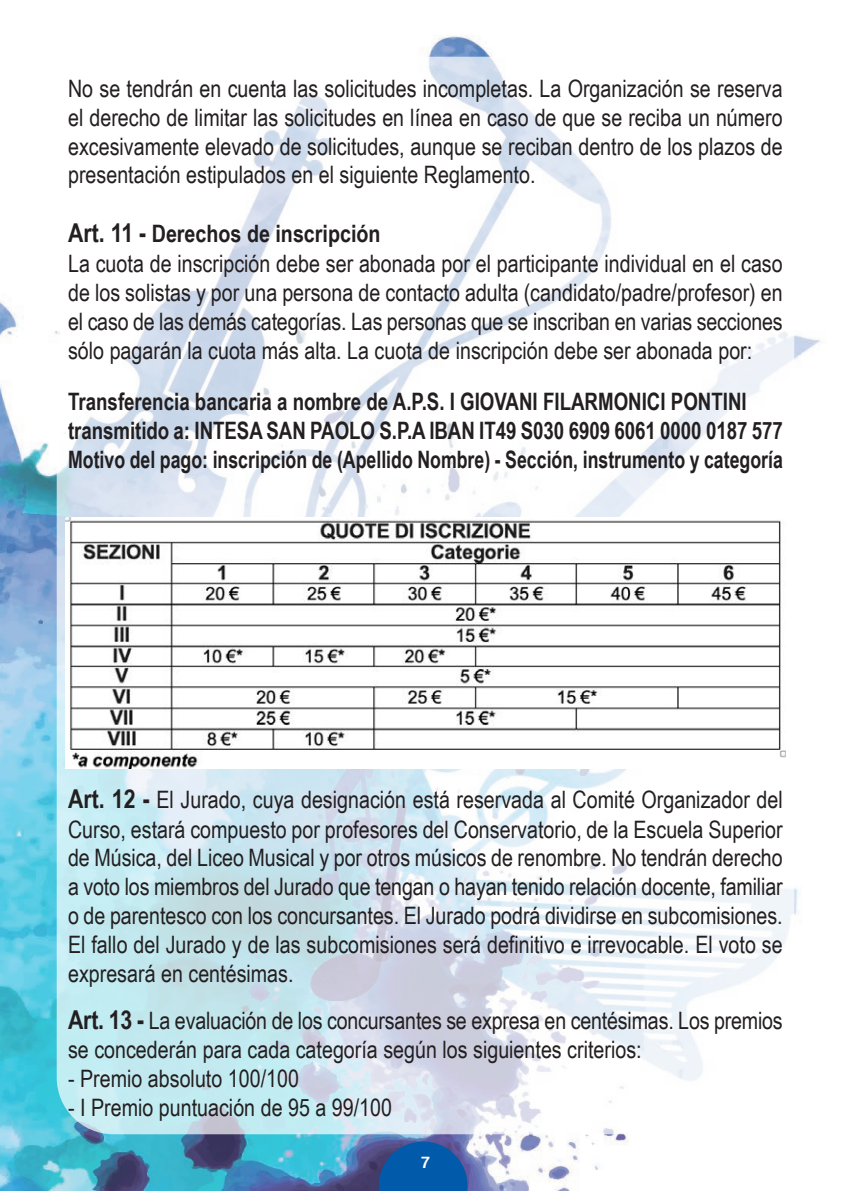
<style>
.page{position:relative;width:851px;height:1191px;background:#fff}
.page>*{position:absolute;margin:0;border:0;box-sizing:border-box;transform-origin:0 0}
.t1{font:24px/28.8px "Arial Narrow";color:#231f20;text-align:justify}
.t2{font:700 24px "Arial Narrow";color:#231f20;scale:.95 1}
.t3{font:700 24px "Arial Narrow";color:#231f20;scale:.9 1}
.t4{font:700 24px "Arial Narrow";color:#231f20}
.t5{font:700 16px "Helvetica";color:#fff}
.s1{font-size:26px}
.s2{font-weight:700;font-size:26px}
</style>
<div class="page">
<img style="left:0;top:35px;width:821px;height:1156px">
<div style="left:57px;top:57px;width:737px;height:1077px;background:#fff;border-radius:57px;opacity:.7"></div>
<svg style="left:379px;top:1141px;width:88px;height:50px;background:#1258a4"></svg>
<img style="left:66px;top:517px;width:719px;height:252px">
<p class="t1" style="left:68px;top:74px;width:716px">No se tendrán en cuenta las solicitudes incompletas. La Organización se reserva el derecho de limitar las solicitudes en línea en caso de que se reciba un número excesivamente elevado de solicitudes, aunque se reciban dentro de los plazos de presentación estipulados en el siguiente Reglamento.</p>
<p class="t4" style="left:68px;top:220px;width:314px"><span class="s1">Art. 11 -</span> Derechos de inscripción</p>
<p class="t1" style="left:68px;top:249px;width:716px">La cuota de inscripción debe ser abonada por el participante individual en el caso de los solistas y por una persona de contacto adulta (candidato/padre/profesor) en el caso de las demás categorías. Las personas que se inscriban en varias secciones sólo pagarán la cuota más alta. La cuota de inscripción debe ser abonada por:</p>
<p class="t2" style="left:68px;top:388px;width:715px">Transferencia bancaria a nombre de A.P.S. I GIOVANI FILARMONICI PONTINI</p>
<p class="t2" style="left:68px;top:416px;width:753px">transmitido a: INTESA SAN PAOLO S.P.A IBAN IT49 S030 6909 6061 0000 0187 577</p>
<p class="t3" style="left:68px;top:445px;width:795px">Motivo del pago: inscripción de (Apellido Nombre) - Sección, instrumento y categoría</p>
<p class="t1" style="left:68px;top:784px;width:716px"><span class="s2">Art. 12 -</span> El Jurado, cuya designación está reservada al Comité Organizador del Curso, estará compuesto por profesores del Conservatorio, de la Escuela Superior de Música, del Liceo Musical y por otros músicos de renombre. No tendrán derecho a voto los miembros del Jurado que tengan o hayan tenido relación docente, familiar o de parentesco con los concursantes. El Jurado podrá dividirse en subcomisiones.<br>El fallo del Jurado y de las subcomisiones será definitivo e irrevocable. El voto se expresará en centésimas.</p>
<p class="t1" style="left:68px;top:1005px;width:716px;line-height:29.8px"><span class="s2">Art. 13 -</span> La evaluación de los concursantes se expresa en centésimas. Los premios se concederán para cada categoría según los siguientes criterios:</p>
<p class="t1" style="left:68px;top:1064px;width:232px">- Premio absoluto 100/100</p>
<p class="t1" style="left:68px;top:1093px;width:325px">- I Premio puntuación de 95 a 99/100</p>
<p class="t5" style="left:421px;top:1156px;width:10px">7</p>
</div>
